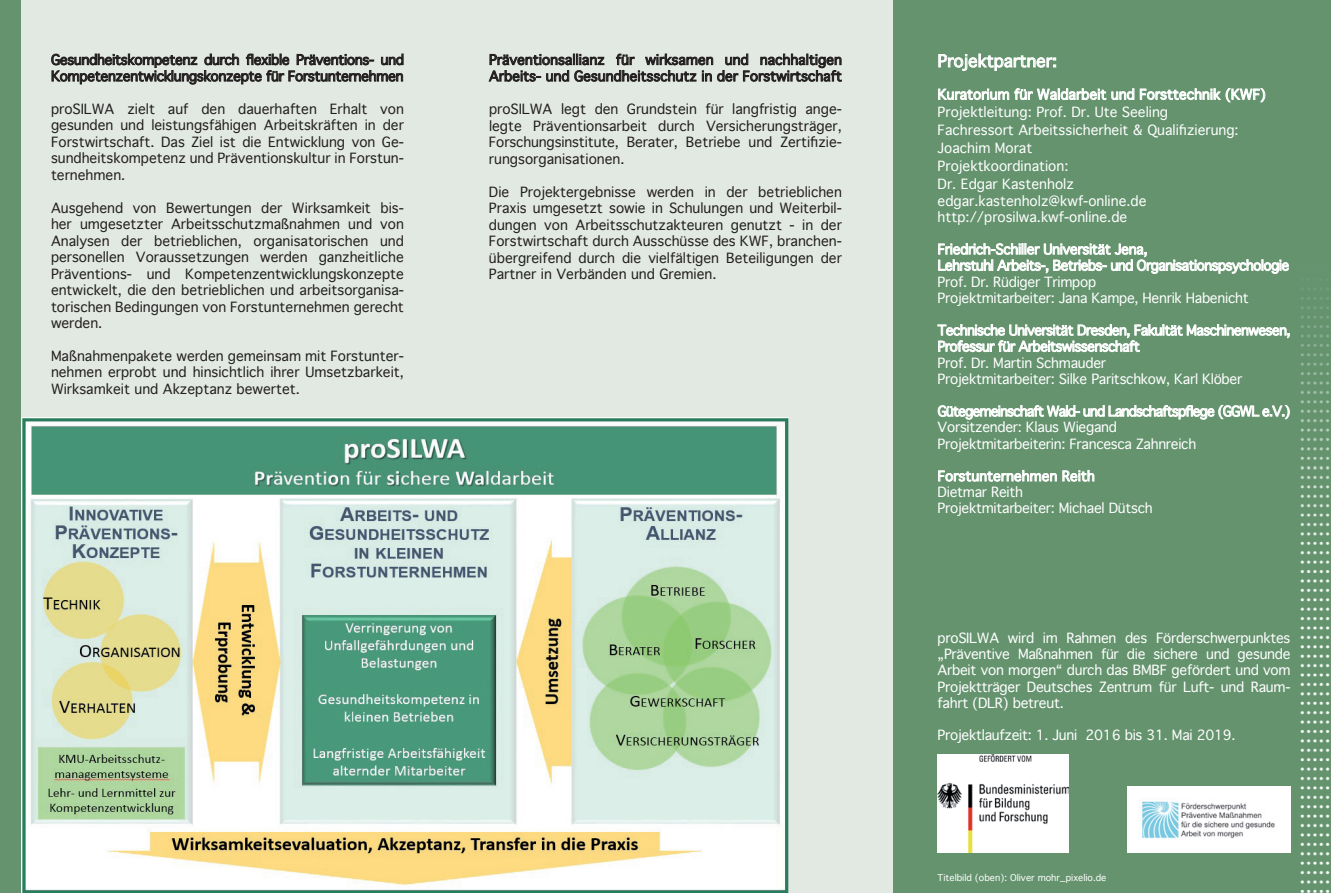
<style>
.page{position:relative;width:1331px;height:893px;background:#64936e}
.page>*{position:absolute;margin:0;border:0;box-sizing:border-box;transform-origin:0 0}
.t1{font:16.5px "Geneva";color:#fff}
.t2{font:13.5px/16.5px "Geneva";color:#231f20;text-align:justify}
.t3{font:13.5px/16.2px "Geneva";letter-spacing:-.02em;color:#fff}
.t4{font:13.5px/18px "Geneva";color:#fff}
.t5{font:13.5px/16.2px "Geneva";letter-spacing:-.04em;color:#fff}
.t6{font:13.5px/16.5px "Geneva";letter-spacing:-.02em;color:#231f20}
.t7{font:9px "Geneva";color:#fff}
</style>
<div class="page">
<div style="left:21px;top:0;width:872px;height:893px;background:#e2e9e2"></div>
<svg style="left:51px;top:54px;width:353px;height:31px"></svg>
<svg style="left:489px;top:54px;width:353px;height:28px"></svg>
<img style="left:1300px;top:288px;width:30px;height:605px">
<svg style="left:938px;top:54px;width:118px;height:17px"></svg>
<svg style="left:938px;top:88px;width:196px;height:13px"></svg>
<svg style="left:1140px;top:88px;width:125px;height:15px"></svg>
<svg style="left:938px;top:243px;width:351px;height:31px"></svg>
<svg style="left:937px;top:324px;width:353px;height:28px"></svg>
<svg style="left:938px;top:404px;width:352px;height:16px"></svg>
<svg style="left:938px;top:470px;width:156px;height:12px"></svg>
<img style="left:938px;top:754px;width:130px;height:99px">
<img style="left:1127px;top:787px;width:163px;height:66px">
<img style="left:21px;top:418px;width:767px;height:475px">
<p class="t6" style="left:51px;top:51px;width:354px">Gesundheitskompetenz durch flexible Präventions- und<br>Kompetenzentwicklungskonzepte für Forstunternehmen</p>
<p class="t2" style="left:51px;top:100px;width:354px">proSILWA zielt auf den dauerhaften Erhalt von gesunden und leistungsfähigen Arbeitskräften in der Forstwirtschaft. Das Ziel ist die Entwicklung von Ge&shy;sundheitskompetenz und Präventionskultur in Forstun&shy;ternehmen.</p>
<p class="t2" style="left:51px;top:199px;width:354px">Ausgehend von Bewertungen der Wirksamkeit bis&shy;her umgesetzter Arbeitsschutzmaßnahmen und von Analysen der betrieblichen, organisatorischen und personellen Voraussetzungen werden ganzheitliche Präventions- und Kompetenzentwicklungskonzepte entwickelt, die den betrieblichen und arbeitsorganisa&shy;torischen Bedingungen von Forstunternehmen gerecht werden.</p>
<p class="t2" style="left:51px;top:347px;width:354px">Maßnahmenpakete werden gemeinsam mit Forstunter&shy;nehmen erprobt und hinsichtlich ihrer Umsetzbarkeit, Wirksamkeit und Akzeptanz bewertet.</p>
<p class="t2" style="left:489px;top:51px;width:354px">Präventionsallianz für wirksamen und nachhaltigen<br>Arbeits- und Gesundheitsschutz in der Forstwirtschaft</p>
<p class="t2" style="left:489px;top:101px;width:354px">proSILWA legt den Grundstein für langfristig ange&shy;legte Präventionsarbeit durch Versicherungsträger, Forschungsinstitute, Berater, Betriebe und Zertifizie&shy;rungsorganisationen.</p>
<p class="t2" style="left:489px;top:183px;width:354px">Die Projektergebnisse werden in der betrieblichen Praxis umgesetzt sowie in Schulungen und Weiterbil&shy;dungen von Arbeitsschutzakteuren genutzt - in der Forstwirtschaft durch Ausschüsse des KWF, branchen&shy;übergreifend durch die vielfältigen Beteiligungen der Partner in Verbänden und Gremien.</p>
<p class="t1" style="left:938px;top:47px;width:121px">Projektpartner:</p>
<p class="t4" style="left:938px;top:85px;width:330px">Kuratorium für Waldarbeit und Forsttechnik (KWF)<br>Projektleitung: Prof. Dr. Ute Seeling<br>Fachressort Arbeitssicherheit &amp; Qualifizierung:<br>Joachim Morat<br>Projektkoordination:<br>Dr. Edgar Kastenholz</p>
<p class="t4" style="left:938px;top:192px;width:210px;line-height:16.2px">edgar.kastenholz@kwf-online.de http://prosilwa.kwf-online.de</p>
<p class="t3" style="left:938px;top:241px;width:353px">Friedrich-Schiller Universität Jena,<br>Lehrstuhl Arbeits-, Betriebs- und Organisationspsychologie Prof. Dr. Rüdiger Trimpop<br>Projektmitarbeiter: Jana Kampe, Henrik Habenicht</p>
<p class="t5" style="left:938px;top:322px;width:354px">Technische Universität Dresden, Fakultät Maschinenwesen, Professur für Arbeitswissenschaft<br>Prof. Dr. Martin Schmauder<br>Projektmitarbeiter: Silke Paritschkow, Karl Klöber</p>
<p class="t3" style="left:938px;top:403px;width:354px">Gütegemeinschaft Wald- und Landschaftspflege (GGWL e.V.)<br>Vorsitzender: Klaus Wiegand<br>Projektmitarbeiterin: Francesca Zahnreich</p>
<p class="t3" style="left:938px;top:468px;width:217px">Forstunternehmen Reith<br>Dietmar Reith<br>Projektmitarbeiter: Michael Dütsch</p>
<p class="t3" style="left:938px;top:630px;width:354px;text-align:justify">proSILWA wird im Rahmen des Förderschwerpunktes „Präventive Maßnahmen für die sichere und gesunde Arbeit von morgen“ durch das BMBF gefördert und vom Projektträger Deutsches Zentrum für Luft- und Raum&shy;fahrt (DLR) betreut.</p>
<p class="t3" style="left:938px;top:727px;width:299px">Projektlaufzeit: 1. Juni 2016 bis 31. Mai 2019.</p>
<p class="t7" style="left:938px;top:870px;width:170px">Titelbild (oben): Oliver mohr_pixelio.de</p>
</div>
